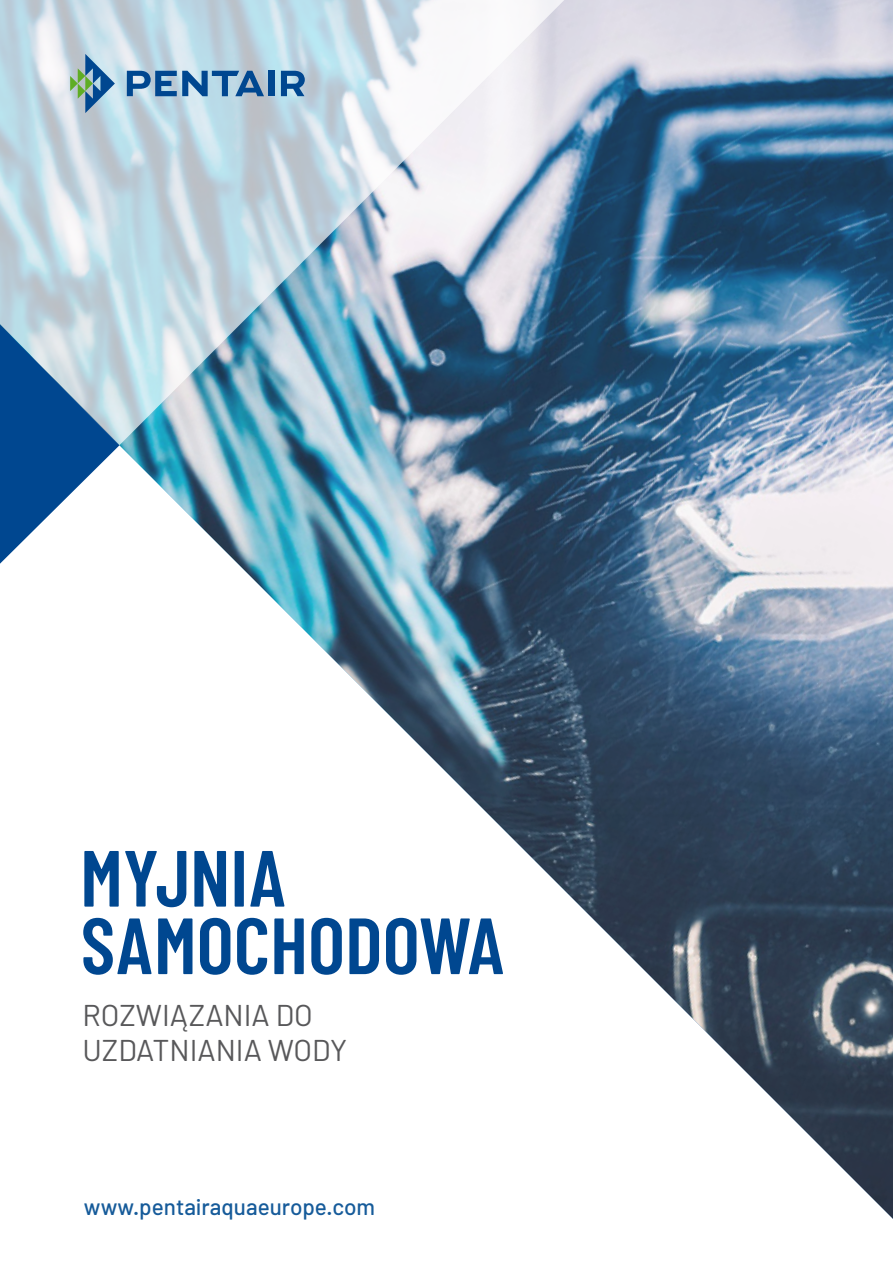
<style>
.page{position:relative;width:893px;height:1263px;background:#fff}
.page>*{position:absolute;margin:0;border:0;box-sizing:border-box;transform-origin:0 0}
.t1{font:600 79.5px/67.5px "Barlow Condensed";color:#004790}
.t2{font:30px/34.5px "Barlow";color:#58585a}
.t3{font:500 22.5px "Barlow";color:#165b9a}
</style>
<div class="page">
<img style="left:119px;top:0;width:774px;height:1219px">
<svg style="left:0;top:0;width:617px;height:445px"></svg>
<svg style="left:70px;top:54px;width:45px;height:59px"></svg>
<svg style="left:127px;top:71px;width:137px;height:25px"></svg>
<div style="left:268px;top:71px;width:6px;height:25px;background:#004790"></div>
<svg style="left:281px;top:71px;width:24px;height:25px"></svg>
<svg style="left:0;top:325px;width:119px;height:239px"></svg>
<h1 class="t1" style="left:80px;top:842px;width:426px">MYJNIA<br>SAMOCHODOWA</h1>
<p class="t2" style="left:82px;top:997px;width:266px">ROZWIĄZANIA DO<br>UZDATNIANIA WODY</p>
<p class="t3" style="left:84px;top:1192px;width:293px">www.pentairaquaeurope.com</p>
</div>
